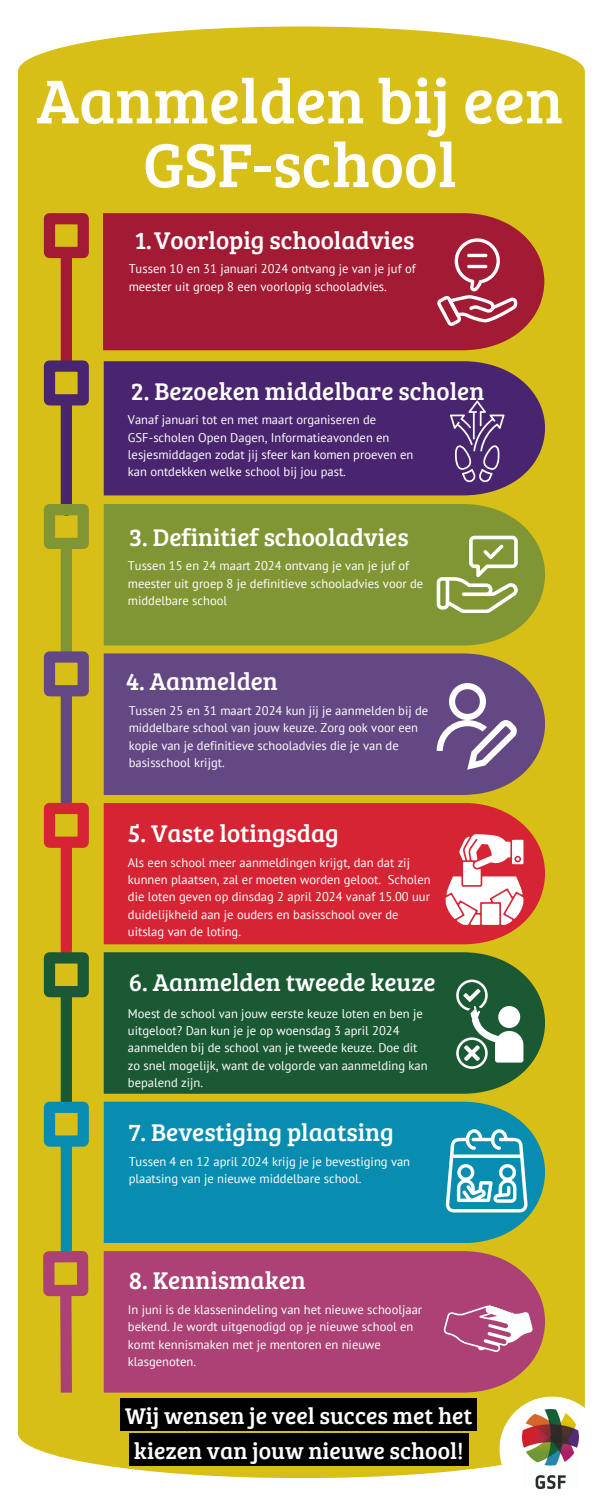
<style>
.page{position:relative;width:600px;height:1500px;background:#fff}
.page>*{position:absolute;margin:0;border:0;box-sizing:border-box;transform-origin:0 0}
.t1{font:64px/63.8px "Bree Serif";color:#fff;text-align:center}
.t2{font:25px "Bree Serif";color:#fff}
.t3{font:23.5px "Bree Serif";color:#fff}
.t4{font:12.6px/17.2px "PT Sans";color:#fff}
</style>
<div class="page">
<div style="left:18px;top:26px;width:567px;height:1452px;background:#d7bf17"></div>
<svg style="left:500px;top:1397px;width:85px;height:92px"></svg>
<div style="left:61px;top:258px;width:11px;height:103px;background:#a31a34"></div>
<div style="left:44px;top:213px;width:45px;height:45px;border:11px solid #a31a34"></div>
<div style="left:61px;top:405px;width:11px;height:105px;background:#49246f"></div>
<div style="left:44px;top:360px;width:45px;height:45px;border:11px solid #49246f"></div>
<div style="left:61px;top:549px;width:11px;height:103px;background:#809635"></div>
<div style="left:44px;top:504px;width:45px;height:45px;border:11px solid #809635"></div>
<div style="left:61px;top:696px;width:11px;height:105px;background:#644883"></div>
<div style="left:44px;top:651px;width:45px;height:45px;border:11px solid #644883"></div>
<div style="left:61px;top:848px;width:11px;height:102px;background:#d62434"></div>
<div style="left:44px;top:803px;width:45px;height:45px;border:11px solid #d62434"></div>
<div style="left:61px;top:997px;width:11px;height:105px;background:#1b5934"></div>
<div style="left:44px;top:952px;width:45px;height:45px;border:11px solid #1b5934"></div>
<div style="left:61px;top:1147px;width:11px;height:102px;background:#088db0"></div>
<div style="left:44px;top:1102px;width:45px;height:45px;border:11px solid #088db0"></div>
<svg style="left:55px;top:1282px;width:23px;height:122px;background:#c4883f"></svg>
<div style="left:43px;top:1251px;width:45px;height:45px;border:11px solid #ac4175"></div>
<div style="left:103px;top:213px;width:441px;height:137px;background:#a31a34"></div>
<div style="left:104px;top:361px;width:441px;height:134px;background:#49246f"></div>
<div style="left:104px;top:504px;width:441px;height:142px;background:#809635"></div>
<div style="left:104px;top:653px;width:441px;height:142px;background:#644883"></div>
<div style="left:104px;top:803px;width:441px;height:141px;background:#d62434"></div>
<div style="left:104px;top:952px;width:441px;height:142px;background:#1b5934"></div>
<div style="left:104px;top:1102px;width:441px;height:141px;background:#088db0"></div>
<div style="left:104px;top:1251px;width:441px;height:142px;background:#ac4175"></div>
<svg style="left:446px;top:1129px;width:82px;height:83px"></svg>
<svg style="left:437px;top:683px;width:81px;height:87px"></svg>
<svg style="left:450px;top:401px;width:54px;height:81px;background:#694a88"></svg>
<svg style="left:437px;top:238px;width:81px;height:88px;background:#b5465b"></svg>
<svg style="left:437px;top:536px;width:81px;height:77px"></svg>
<svg style="left:456px;top:980px;width:67px;height:89px"></svg>
<div style="left:498px;top:1006px;width:22px;height:22px;background:#fff;border-radius:50%"></div>
<svg style="left:437px;top:1278px;width:101px;height:92px;background:#b75d85"></svg>
<svg style="left:446px;top:834px;width:77px;height:91px"></svg>
<img style="left:523px;top:1410px;width:55px;height:78px">
<div style="left:120px;top:1399px;width:357px;height:32px;background:#000"></div>
<div style="left:129px;top:1434px;width:339px;height:32px;background:#000"></div>
<p class="t1" style="left:37px;top:66px;width:528px">Aanmelden bij een<br>GSF-school</p>
<p class="t2" style="left:135px;top:222px;width:281px">1.Voorlopig schooladvies</p>
<p class="t4" style="left:129px;top:260px;width:289px">Tussen 10 en 31 januari 2024 ontvang je van je juf of meester uit groep 8 een voorlopig schooladvies.</p>
<p class="t2" style="left:131px;top:373px;width:355px">2. Bezoeken middelbare scholen</p>
<p class="t4" style="left:128px;top:411px;width:250px">Vanaf januari tot en met maart organiseren de</p>
<p class="t4" style="left:128px;top:428px;width:287px">GSF-scholen Open Dagen, Informatieavonden en lesjesmiddagen zodat jij sfeer kan komen proeven en kan ontdekken welke school bij jou past.</p>
<p class="t2" style="left:129px;top:519px;width:281px">3. Definitief schooladvies</p>
<p class="t4" style="left:128px;top:557px;width:297px">Tussen 15 en 24 maart 2024 ontvang je van je juf of meester uit groep 8 je definitieve schooladvies voor de middelbare school</p>
<p class="t2" style="left:126px;top:663px;width:154px">4. Aanmelden</p>
<p class="t4" style="left:129px;top:702px;width:301px">Tussen 25 en 31 maart 2024 kun jij je aanmelden bij de middelbare school van jouw keuze. Zorg ook voor een kopie van je definitieve schooladvies die je van de basisschool krijgt.</p>
<p class="t2" style="left:128px;top:815px;width:212px">5. Vaste lotingsdag</p>
<p class="t4" style="left:128px;top:853px;width:304px">Als een school meer aanmeldingen krijgt, dan dat zij kunnen plaatsen, zal er moeten worden geloot. Scholen die loten geven op dinsdag 2 april 2024 vanaf 15.00 uur duidelijkheid aan je ouders en basisschool over de uitslag van de loting.</p>
<p class="t2" style="left:129px;top:964px;width:308px">6. Aanmelden tweede keuze</p>
<p class="t4" style="left:128px;top:1005px;width:301px">Moest de school van jouw eerste keuze loten en ben je uitgeloot? Dan kun je je op woensdag 3 april 2024 aanmelden bij de school van je tweede keuze. Doe dit zo snel mogelijk, want de volgorde van aanmelding kan bepalend zijn.</p>
<p class="t2" style="left:129px;top:1114px;width:267px">7. Bevestiging plaatsing</p>
<p class="t4" style="left:129px;top:1152px;width:283px">Tussen 4 en 12 april 2024 krijg je je bevestiging van plaatsing van je nieuwe middelbare school.</p>
<p class="t2" style="left:129px;top:1262px;width:179px">8. Kennismaken</p>
<p class="t4" style="left:128px;top:1301px;width:296px">In juni is de klassenindeling van het nieuwe schooljaar bekend. Je wordt uitgenodigd op je nieuwe school en komt kennismaken met je mentoren en nieuwe klasgenoten.</p>
<p class="t3" style="left:125px;top:1399px;width:349px">Wij wensen je veel succes met het</p>
<p class="t3" style="left:134px;top:1434px;width:331px">kiezen van jouw nieuwe school!</p>
</div>
